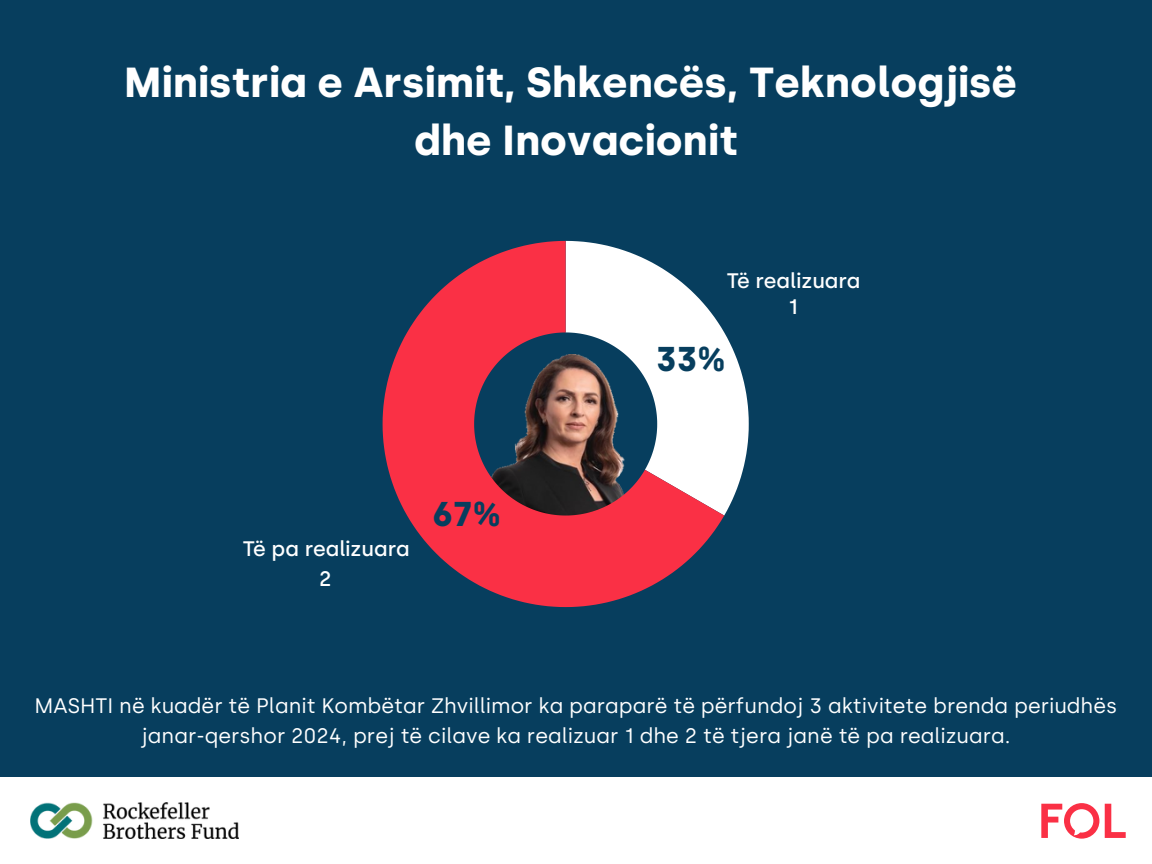
<style>
.page{position:relative;width:1152px;height:864px;background:#073e5e}
.page>*{position:absolute;margin:0;border:0;box-sizing:border-box;transform-origin:0 0}
.t1{font:700 42px/58.5px "Silka";color:#fff;text-align:center}
.t2{font:700 34.35px "Silka";color:#073e5e}
.t3{font:21px/29.2px "Silka";color:#fff;text-align:center}
.t4{font:500 21px/30px "Silka";color:#fff;text-align:center}
</style>
<div class="page">
<svg style="left:724px;top:332px;width:25px;height:184px;fill:#fff"></svg>
<svg style="left:383px;top:241px;width:341px;height:366px"></svg>
<div style="left:0;top:778px;width:1152px;height:86px;background:#fff"></div>
<img style="left:30px;top:803px;width:208px;height:36px">
<svg style="left:1105px;top:804px;width:21px;height:34px"></svg>
<svg style="left:1041px;top:803px;width:58px;height:36px"></svg>
<h1 class="t1" style="left:124px;top:53px;width:895px">Ministria e Arsimit, Shkencës, Teknologjisë dhe Inovacionit</h1>
<p class="t4" style="left:727px;top:268px;width:135px;line-height:25.5px">Të realizuara<br>1</p>
<p class="t4" style="left:243px;top:533px;width:168px">Të pa realizuara<br>2</p>
<h2 class="t2" style="left:432px;top:493px;width:71px">67%</h2>
<p class="t2" style="left:656px;top:338px;width:72px">33%</p>
<p class="t3" style="left:35px;top:691px;width:1084px">MASHTI në kuadër të Planit Kombëtar Zhvillimor ka paraparë të përfundoj 3 aktivitete brenda periudhës janar-qershor 2024, prej të cilave ka realizuar 1 dhe 2 të tjera janë të pa realizuara.</p>
</div>
